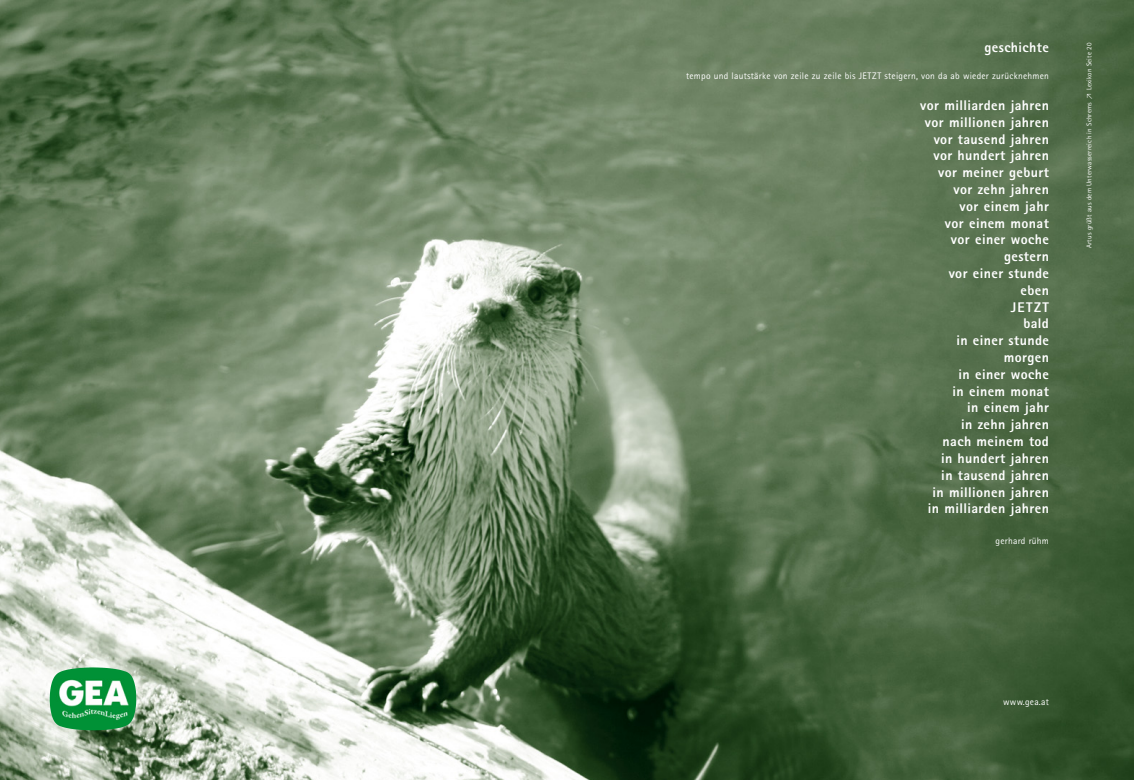
<style>
.page{position:relative;width:1134px;height:780px;background:#fff}
.page>*{position:absolute;margin:0;border:0;box-sizing:border-box;transform-origin:0 0}
.t1{font:800 14px/16.8px "Rotis Sans Serif";letter-spacing:.03em;color:#fff;text-align:right}
.t2{font:9.5px "Rotis Sans Serif";letter-spacing:.025em;color:#fff}
.t3{font:7px "Rotis Sans Serif";letter-spacing:.025em;color:#fff}
.s1{font-family:"The Sans Semi Light Expert";font-style:italic}
</style>
<div class="page">
<img style="left:0;top:0;width:1134px;height:780px">
<img style="left:50px;top:667px;width:77px;height:31px">
<p class="t1" style="left:984px;top:41px;width:66px">geschichte</p>
<p class="t2" style="left:686px;top:72px;width:364px">tempo und lautstärke von zeile zu zeile bis JETZT steigern, von da ab wieder zurücknehmen</p>
<p class="t1" style="left:920px;top:98px;width:130px">vor milliarden jahren vor millionen jahren vor tausend jahren vor hundert jahren vor meiner geburt vor zehn jahren<br>vor einem jahr<br>vor einem monat<br>vor einer woche gestern<br>vor einer stunde eben<br>JETZT<br>bald<br>in einer stunde morgen<br>in einer woche<br>in einem monat<br>in einem jahr<br>in zehn jahren<br>nach meinem tod<br>in hundert jahren<br>in tausend jahren<br>in millionen jahren in milliarden jahren</p>
<p class="t2" style="left:995px;top:537px;width:55px">gerhard rühm</p>
<p class="t3" style="left:1086px;top:248px;width:207px;rotate:-90deg">Artus grüßt aus dem Unterwasserreich in Schrems <span class="s1">Y</span> Lexikon Seite 20</p>
<p class="t2" style="left:1003px;top:698px;width:47px">www.gea.at</p>
</div>
